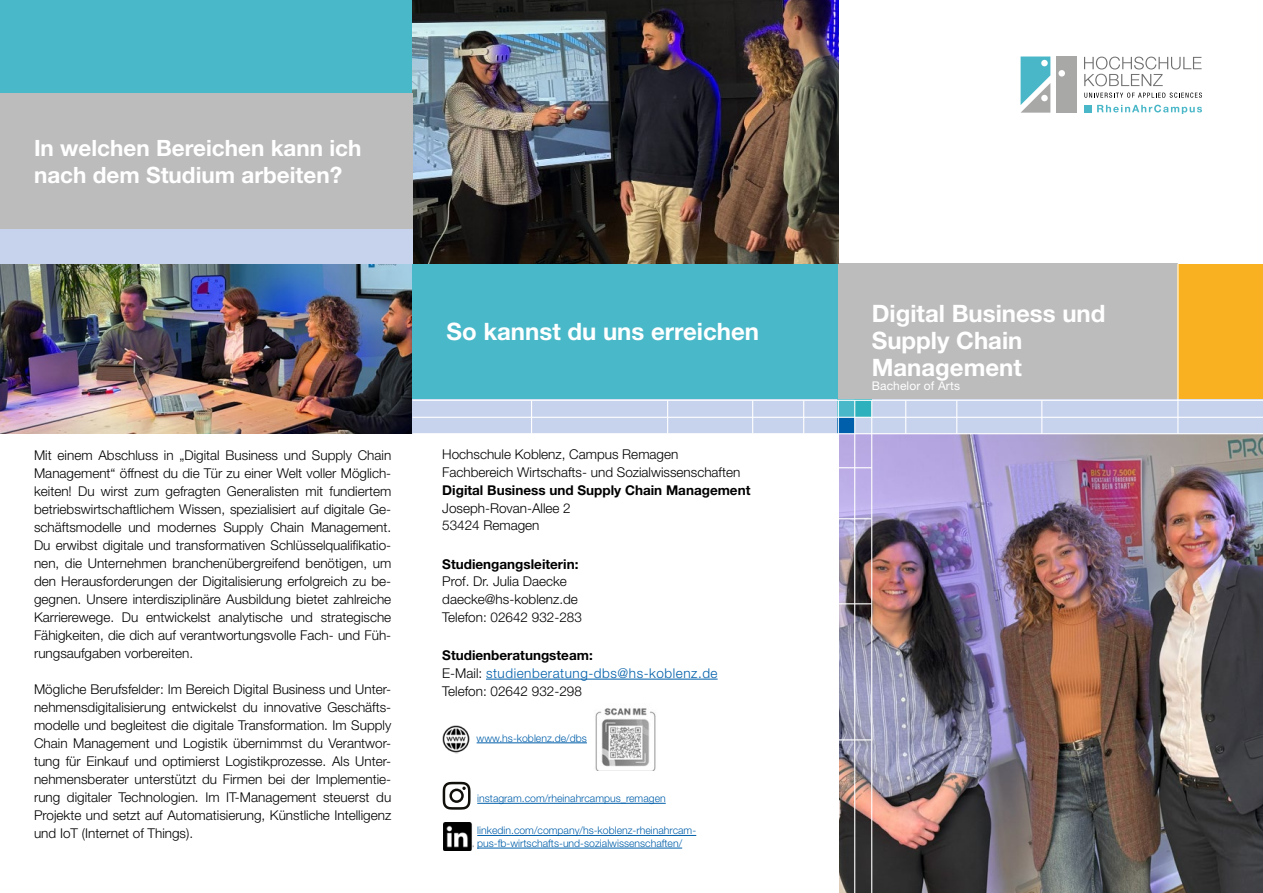
<style>
.page{position:relative;width:1263px;height:893px;background:#fff}
.page>*{position:absolute;margin:0;border:0;box-sizing:border-box;transform-origin:0 0}
.t1{font:700 24px/27px "Helvetica Neue LT Std";color:#fff}
.t2{font:700 22.5px/27px "Helvetica Neue LT Std";color:#fff}
.t3{font:300 13.5px/18px "Helvetica Neue LT Std";color:#000}
.t4{font:300 13.5px/17.7px "Helvetica Neue LT Std";letter-spacing:.04em;color:#005faa}
.t5{font:700 13.5px "Helvetica Neue LT Std";color:#000}
.t6{font:12px "Helvetica Neue LT Std";letter-spacing:.01em;color:#fff}
.t7{font:300 10.5px/12.6px "Helvetica Neue LT Pro";color:#005faa}
.s1{font-weight:700;color:#000}
.s2{color:#000}
</style>
<div class="page">
<div style="left:1056px;top:57px;width:21px;height:56px;background:#a8a8a7"></div>
<svg style="left:1020px;top:57px;width:30px;height:56px;background:#7ebfc9"></svg>
<div style="left:1041px;top:60px;width:7px;height:6px;background:#fff;border-radius:50%"></div>
<div style="left:1058px;top:70px;width:7px;height:7px;background:#fff;border-radius:50%"></div>
<div style="left:1041px;top:95px;width:7px;height:6px;background:#fff;border-radius:50%"></div>
<svg style="left:1084px;top:57px;width:117px;height:29px"></svg>
<svg style="left:1084px;top:93px;width:118px;height:5px"></svg>
<svg style="left:1097px;top:105px;width:105px;height:9px"></svg>
<div style="left:1084px;top:105px;width:8px;height:7px;background:#49b7c8"></div>
<img style="left:0;top:264px;width:412px;height:169px">
<div style="left:838px;top:264px;width:340px;height:136px;background:#bcbcbc"></div>
<div style="left:412px;top:264px;width:426px;height:136px;background:#49b8c9"></div>
<div style="left:1178px;top:264px;width:85px;height:137px;background:#f9b122"></div>
<img style="left:839px;top:434px;width:424px;height:459px">
<div style="left:0;top:0;width:412px;height:94px;background:#49b8c9"></div>
<hr style="left:486px;top:679px;width:232px;height:1px;background:#005faa">
<svg style="left:443px;top:782px;width:27px;height:28px"></svg>
<img style="left:412px;top:0;width:426px;height:264px">
<hr style="left:477px;top:835px;width:219px;height:1px;background:#005faa">
<hr style="left:477px;top:848px;width:205px;height:1px;background:#005faa">
<img style="left:444px;top:822px;width:30px;height:28px">
<img style="left:595px;top:708px;width:61px;height:63px">
<img style="left:443px;top:725px;width:27px;height:28px">
<hr style="left:477px;top:743px;width:110px;height:1px;background:#005faa">
<hr style="left:477px;top:803px;width:189px;height:1px;background:#005faa">
<div style="left:412px;top:400px;width:851px;height:34px;background:#c7d2ec"></div>
<div style="left:838px;top:417px;width:17px;height:17px;background:#005faa"></div>
<div style="left:838px;top:400px;width:17px;height:17px;background:#49b8c9"></div>
<div style="left:855px;top:400px;width:17px;height:17px;background:#2db1bd"></div>
<hr style="left:838px;top:400px;width:1px;height:493px;background:#fff">
<hr style="left:854px;top:400px;width:1px;height:493px;background:#fff">
<hr style="left:871px;top:400px;width:1px;height:493px;background:#fff">
<hr style="left:905px;top:400px;width:1px;height:34px;background:#fff">
<hr style="left:956px;top:400px;width:1px;height:34px;background:#fff">
<hr style="left:1041px;top:400px;width:1px;height:34px;background:#fff">
<hr style="left:1177px;top:264px;width:1px;height:170px;background:#fff">
<hr style="left:412px;top:433px;width:851px;height:1px;background:#fff">
<hr style="left:412px;top:417px;width:851px;height:1px;background:#fff">
<hr style="left:412px;top:400px;width:851px;height:1px;background:#fff">
<hr style="left:838px;top:467px;width:34px;height:1px;background:#fff">
<hr style="left:838px;top:518px;width:34px;height:1px;background:#fff">
<hr style="left:838px;top:603px;width:34px;height:1px;background:#fff">
<hr style="left:838px;top:739px;width:34px;height:1px;background:#fff">
<hr style="left:803px;top:400px;width:1px;height:33px;background:#fff">
<hr style="left:752px;top:400px;width:1px;height:33px;background:#fff">
<hr style="left:667px;top:400px;width:1px;height:33px;background:#fff">
<hr style="left:531px;top:400px;width:1px;height:33px;background:#fff">
<div style="left:0;top:94px;width:412px;height:136px;background:#bcbcbc"></div>
<div style="left:0;top:230px;width:412px;height:34px;background:#c7d2ec"></div>
<h2 class="t2" style="left:34px;top:134px;width:329px">In welchen Bereichen kann ich nach dem Studium arbeiten?</h2>
<p class="t3" style="left:34px;top:446px;width:359px;text-align:justify">Mit einem Abschluss in „Digital Business und Supply Chain Management“ öffnest du die Tür zu einer Welt voller Möglich&shy;keiten! Du wirst zum gefragten Generalisten mit fundiertem betriebswirtschaftlichem Wissen, spezialisiert auf digitale Ge&shy;schäftsmodelle und modernes Supply Chain Management.<br>Du erwibst digitale und transformativen Schlüsselqualifikatio&shy;nen, die Unternehmen branchenübergreifend benötigen, um den Herausforderungen der Digitalisierung erfolgreich zu be&shy;gegnen. Unsere interdisziplinäre Ausbildung bietet zahlreiche Karrierewege. Du entwickelst analytische und strategische Fähigkeiten, die dich auf verantwortungsvolle Fach- und Füh&shy;rungsaufgaben vorbereiten.</p>
<p class="t3" style="left:34px;top:680px;width:359px;text-align:justify">Mögliche Berufsfelder: Im Bereich Digital Business und Unter&shy;nehmensdigitalisierung entwickelst du innovative Geschäfts&shy;modelle und begleitest die digitale Transformation. Im Supply Chain Management und Logistik übernimmst du Verantwor&shy;tung für Einkauf und optimierst Logistikprozesse. Als Unter&shy;nehmensberater unterstützt du Firmen bei der Implementie&shy;rung digitaler Technologien. Im IT-Management steuerst du Projekte und setzt auf Automatisierung, Künstliche Intelligenz und IoT (Internet of Things).</p>
<h1 class="t1" style="left:446px;top:318px;width:314px">So kannst du uns erreichen</h1>
<p class="t3" style="left:442px;top:445px;width:300px">Hochschule Koblenz, Campus Remagen<br>Fachbereich Wirtschafts- und Sozialwissenschaften</p>
<p class="t5" style="left:442px;top:482px;width:310px">Digital Business und Supply Chain Management</p>
<p class="t3" style="left:442px;top:499px;width:130px">Joseph-Rovan-Allee 2<br>53424 Remagen</p>
<p class="t5" style="left:442px;top:555px;width:138px">Studiengangsleiterin:</p>
<p class="t3" style="left:442px;top:572px;width:141px">Prof. Dr. Julia Daecke daecke@hs-koblenz.de<br>Telefon: 02642 932-283</p>
<p class="t4" style="left:442px;top:646px;width:277px"><span class="s1">Studienberatungsteam:<br></span><span class="s2">E-Mail:</span> studienberatung-dbs@hs-koblenz.de<br><span class="s2">Telefon: 02642 932-298</span></p>
<p class="t7" style="left:477px;top:731px;width:112px">www.hs-koblenz.de/dbs</p>
<p class="t7" style="left:477px;top:792px;width:190px">instagram.com/rheinahrcampus_remagen</p>
<p class="t7" style="left:477px;top:824px;width:220px">linkedin.com/company/hs-koblenz-rheinahrcam&shy;pus-fb-wirtschafts-und-sozialwissenschaften/</p>
<h1 class="t1" style="left:872px;top:299px;width:235px">Digital Business und<br>Supply Chain<br>Management</h1>
<p class="t6" style="left:872px;top:379px;width:90px">Bachelor of Arts</p>
</div>
